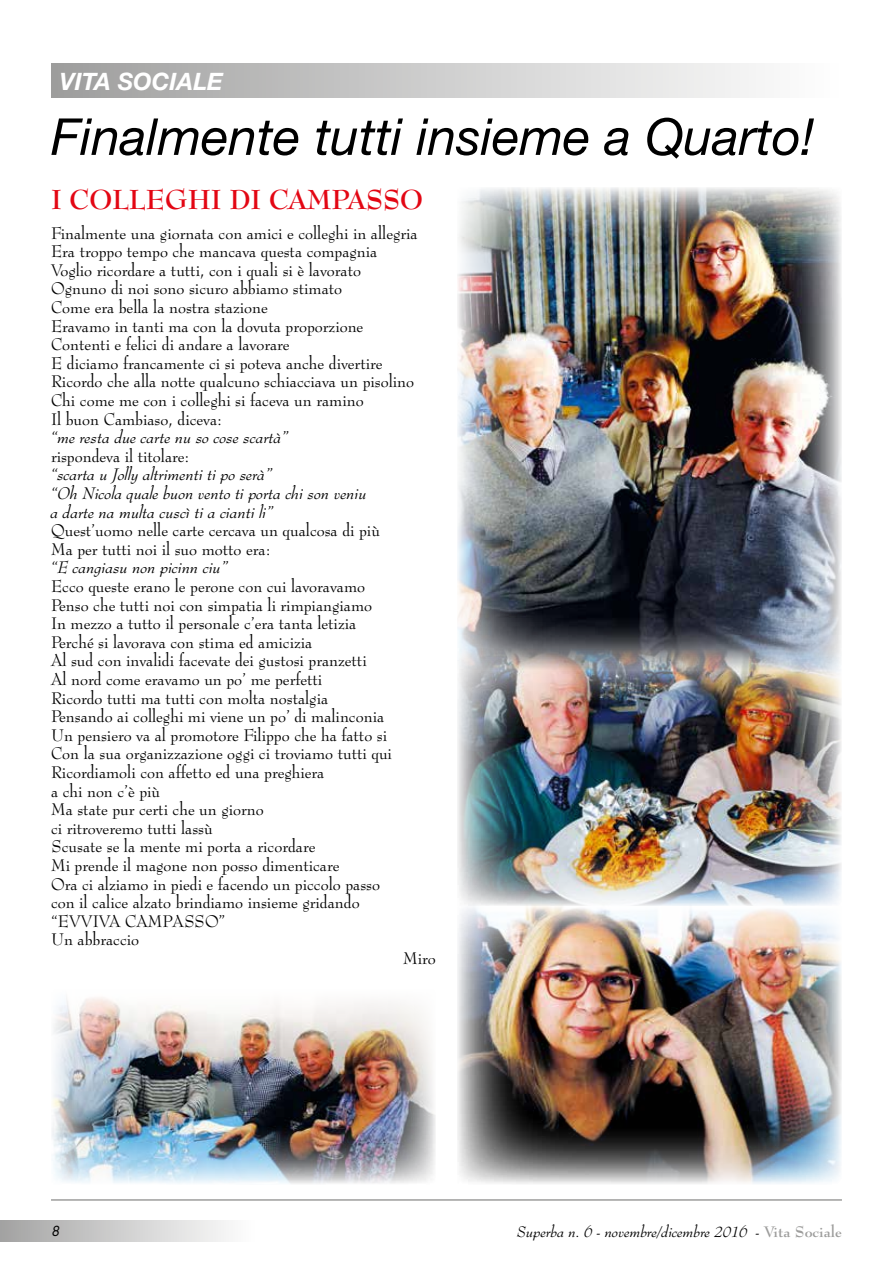
<style>
.page{position:relative;width:893px;height:1263px;background:#fff}
.page>*{position:absolute;margin:0;border:0;box-sizing:border-box;transform-origin:0 0}
.t1{font:italic 51px "Helvetica Neue";color:#000}
.t2{font:700 27px "Bernhard Modern BT";color:#e30613}
.t3{font:italic 700 24px "Helvetica Neue";color:#fff}
.t4{font:16.5px/18.6px "Bernhard Modern BT";color:#000}
.t5{font:italic 16.5px/18.6px "Bernhard Modern BT";color:#000}
.t6{font:italic 15px "Bernhard Modern BT";color:#000}
.t7{font:italic 13.5px "Futura";color:#000}
.s1{font-weight:700;font-style:normal;color:#9d9d9c}
</style>
<div class="page">
<div style="left:0;top:1220px;width:255px;height:22px;background:linear-gradient(to right,#a3a3a3,#fff)"></div>
<hr style="left:51px;top:1199px;width:791px;height:2px;background:#9d9d9c">
<div style="left:51px;top:64px;width:791px;height:34px;background:linear-gradient(to right,#9e9e9e,#fff)"></div>
<img style="left:457px;top:187px;width:385px;height:461px">
<img style="left:457px;top:648px;width:385px;height:256px">
<img style="left:52px;top:997px;width:383px;height:187px">
<img style="left:457px;top:904px;width:385px;height:280px">
<h3 class="t3" style="left:60px;top:67px;width:165px">VITA SOCIALE</h3>
<h1 class="t1" style="left:51px;top:106px;width:765px">Finalmente tutti insieme a Quarto!</h1>
<h2 class="t2" style="left:51px;top:182px;width:373px">I COLLEGHI DI CAMPASSO</h2>
<p class="t4" style="left:51px;top:223px;width:368px">Finalmente una giornata con amici e colleghi in allegria Era troppo tempo che mancava questa compagnia Voglio ricordare a tutti, con i quali si è lavorato Ognuno di noi sono sicuro abbiamo stimato<br>Come era bella la nostra stazione<br>Eravamo in tanti ma con la dovuta proporzione Contenti e felici di andare a lavorare<br>E diciamo francamente ci si poteva anche divertire Ricordo che alla notte qualcuno schiacciava un pisolino Chi come me con i colleghi si faceva un ramino<br>Il buon Cambiaso, diceva:</p>
<p class="t5" style="left:51px;top:428px;width:239px">“me resta due carte nu so cose scartà”</p>
<p class="t4" style="left:51px;top:446px;width:140px">rispondeva il titolare:</p>
<p class="t5" style="left:51px;top:465px;width:318px">“scarta u Jolly altrimenti ti po serà”<br>“Oh Nicola quale buon vento ti porta chi son veniu a darte na multa cuscì ti a cianti li”</p>
<p class="t4" style="left:51px;top:520px;width:330px">Quest’uomo nelle carte cercava un qualcosa di più<br>Ma per tutti noi il suo motto era:</p>
<p class="t5" style="left:51px;top:558px;width:179px">“E cangiasu non picinn ciu”</p>
<p class="t4" style="left:51px;top:576px;width:342px">Ecco queste erano le perone con cui lavoravamo Penso che tutti noi con simpatia li rimpiangiamo<br>In mezzo a tutto il personale c’era tanta letizia Perché si lavorava con stima ed amicizia<br>Al sud con invalidi facevate dei gustosi pranzetti<br>Al nord come eravamo un po’ me perfetti<br>Ricordo tutti ma tutti con molta nostalgia Pensando ai colleghi mi viene un po’ di malinconia Un pensiero va al promotore Filippo che ha fatto si Con la sua organizzazione oggi ci troviamo tutti qui Ricordiamoli con affetto ed una preghiera<br>a chi non c’è più<br>Ma state pur certi che un giorno<br>ci ritroveremo tutti lassù<br>Scusate se la mente mi porta a ricordare<br>Mi prende il magone non posso dimenticare<br>Ora ci alziamo in piedi e facendo un piccolo passo con il calice alzato brindiamo insieme gridando “EVVIVA CAMPASSO”<br>Un abbraccio</p>
<p class="t4" style="left:403px;top:948px;width:34px">Miro</p>
<p class="t7" style="left:51px;top:1223px;width:10px">8</p>
<p class="t6" style="left:517px;top:1222px;width:326px">Superba n. 6 - novembre/dicembre 2016 - <span class="s1">Vita Sociale</span></p>
</div>
